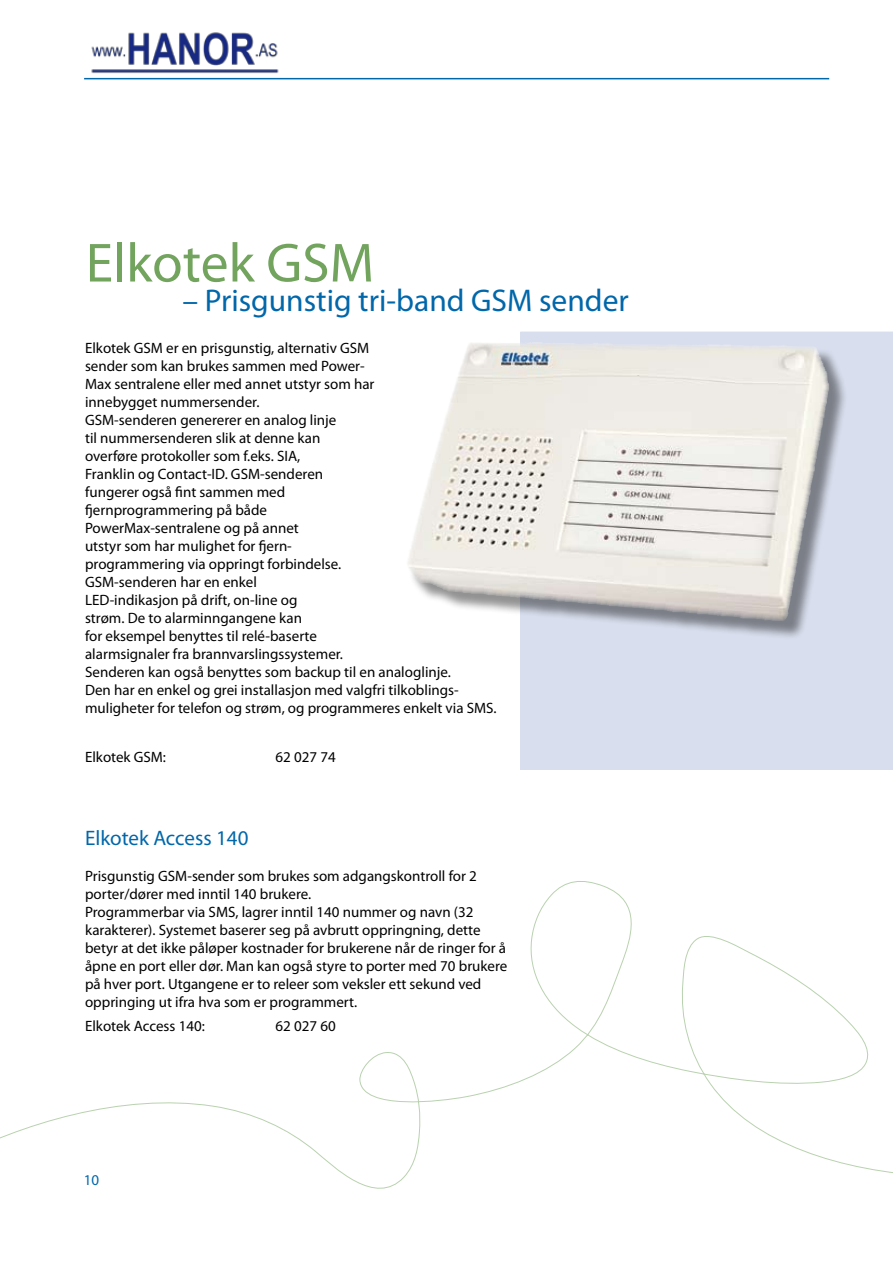
<style>
.page{position:relative;width:893px;height:1263px;background:#fff}
.page>*{position:absolute;margin:0;border:0;box-sizing:border-box;transform-origin:0 0}
.t1{font:55.5px "Myriad Pro";color:#72a45e}
.t2{font:31.5px "Myriad Pro";color:#0067aa}
.t3{font:21px "Myriad Pro";color:#0067aa}
.t4{font:15px/18px "Myriad Pro";color:#000}
.t5{font:15px "Myriad Pro";color:#0067aa}
</style>
<div class="page">
<hr style="left:84px;top:78px;width:745px;height:1px;background:#0067aa">
<img style="left:85px;top:32px;width:200px;height:46px">
<svg style="left:0;top:881px;width:893px;height:308px"></svg>
<div style="left:520px;top:332px;width:373px;height:438px;background:#d8deed"></div>
<div style="left:408px;top:345px;width:446px;height:313px;background:#000;opacity:.43"></div>
<img style="left:408px;top:342px;width:205px;height:239px">
<h1 class="t1" style="left:86px;top:229px;width:290px">Elkotek GSM</h1>
<h2 class="t2" style="left:182px;top:281px;width:448px">– Prisgunstig tri-band GSM sender</h2>
<p class="t4" style="left:85px;top:338px;width:413px">Elkotek GSM er en prisgunstig, alternativ GSM<br>sender som kan brukes sammen med Power-<br>Max sentralene eller med annet utstyr som har<br>innebygget nummersender.<br>GSM-senderen genererer en analog linje<br>til nummersenderen slik at denne kan<br>overføre protokoller som f.eks. SIA,<br>Franklin og Contact-ID. GSM-senderen<br>fungerer også fint sammen med<br>fjernprogrammering på både<br>PowerMax-sentralene og på annet<br>utstyr som har mulighet for fjern-<br>programmering via oppringt forbindelse.<br>GSM-senderen har en enkel<br>LED-indikasjon på drift, on-line og<br>strøm. De to alarminngangene kan<br>for eksempel benyttes til relé-baserte<br>alarmsignaler fra brannvarslingssystemer.<br>Senderen kan også benyttes som backup til en analoglinje.<br>Den har en enkel og grei installasjon med valgfri tilkoblings&shy;muligheter for telefon og strøm, og programmeres enkelt via SMS.</p>
<p class="t4" style="left:85px;top:747px;width:83px">Elkotek GSM:</p>
<p class="t4" style="left:276px;top:747px;width:62px">62 027 74</p>
<h3 class="t3" style="left:85px;top:825px;width:165px">Elkotek Access 140</h3>
<p class="t4" style="left:85px;top:867px;width:424px">Prisgunstig GSM-sender som brukes som adgangskontroll for 2 porter/dører med inntil 140 brukere.<br>Programmerbar via SMS, lagrer inntil 140 nummer og navn (32 karakterer). Systemet baserer seg på avbrutt oppringning, dette betyr at det ikke påløper kostnader for brukerene når de ringer for å åpne en port eller dør. Man kan også styre to porter med 70 brukere på hver port. Utgangene er to releer som veksler ett sekund ved oppringing ut ifra hva som er programmert.</p>
<p class="t4" style="left:85px;top:1017px;width:121px">Elkotek Access 140:</p>
<p class="t4" style="left:276px;top:1017px;width:62px">62 027 60</p>
<p class="t5" style="left:84px;top:1171px;width:17px">10</p>
</div>
